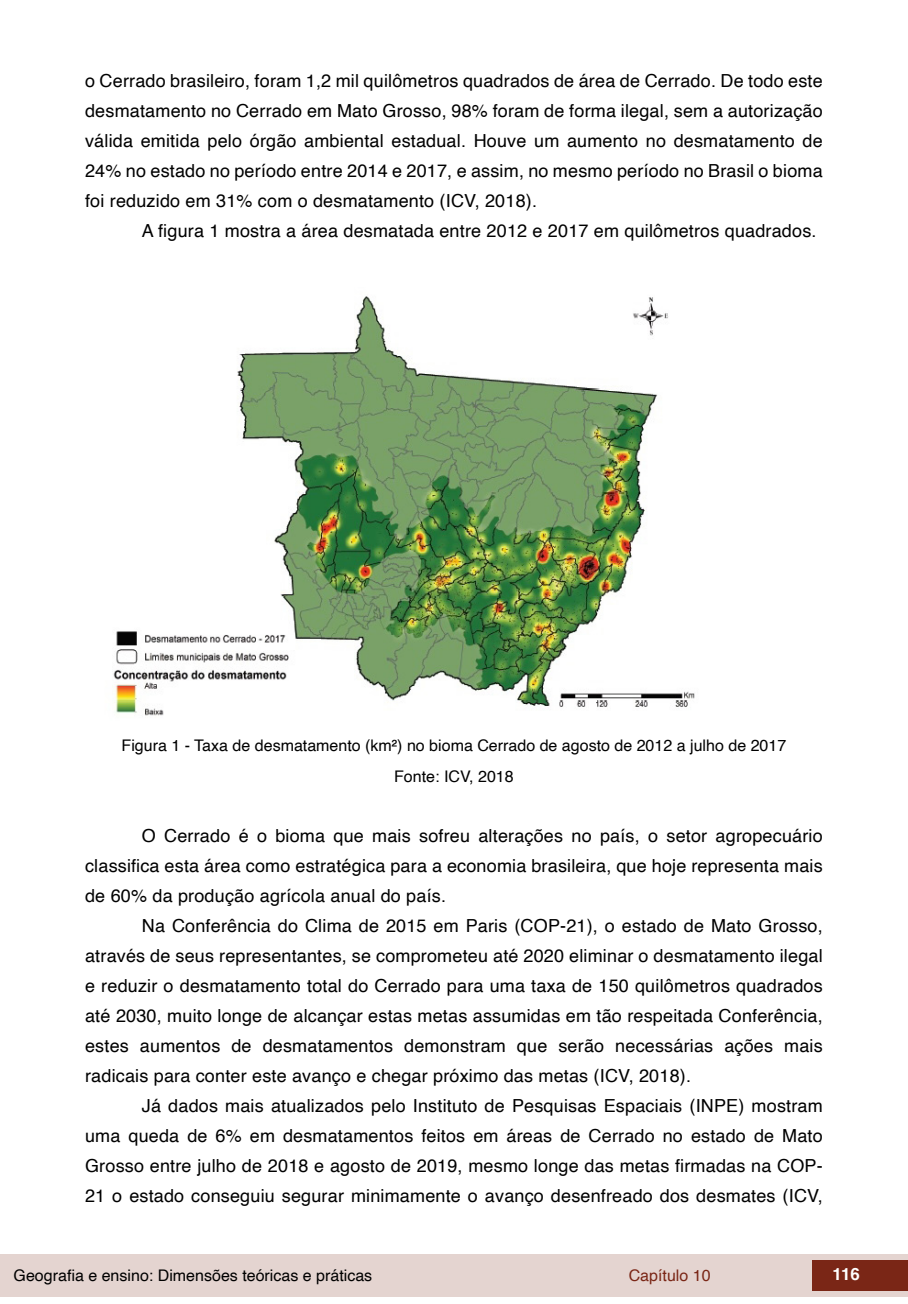
<style>
.page{position:relative;width:908px;height:1304px;background:#fff}
.page>*{position:absolute;margin:0;border:0;box-sizing:border-box;transform-origin:0 0}
.t1{font:18px/30px "Helvetica";letter-spacing:.01em;color:#000;text-align:justify}
.t2{font:700 16.8px "Helvetica";color:#fff}
.t3{font:16px/30.6px "Helvetica";color:#000;text-align:center}
.t4{font:16px "Helvetica";color:#7a2616}
</style>
<div class="page">
<div style="left:0;top:1254px;width:906px;height:43px;background:#e4d4d0"></div>
<div style="left:812px;top:1261px;width:95px;height:30px;background:#7a2616"></div>
<img style="left:112px;top:296px;width:583px;height:420px">
<p class="t1" style="left:85px;top:66px;width:738px">o Cerrado brasileiro, foram 1,2 mil quilômetros quadrados de área de Cerrado. De todo este desmatamento no Cerrado em Mato Grosso, 98% foram de forma ilegal, sem a autorização válida emitida pelo órgão ambiental estadual. Houve um aumento no desmatamento de 24% no estado no período entre 2014 e 2017, e assim, no mesmo período no Brasil o bioma foi reduzido em 31% com o desmatamento (ICV, 2018).</p>
<p class="t1" style="left:142px;top:216px;width:676px">A figura 1 mostra a área desmatada entre 2012 e 2017 em quilômetros quadrados.</p>
<p class="t3" style="left:121px;top:731px;width:666px">Figura 1 - Taxa de desmatamento (km²) no bioma Cerrado de agosto de 2012 a julho de 2017<br>Fonte: ICV, 2018</p>
<p class="t1" style="left:85px;top:821px;width:738px;text-indent:57px">O Cerrado é o bioma que mais sofreu alterações no país, o setor agropecuário classifica esta área como estratégica para a economia brasileira, que hoje representa mais de 60% da produção agrícola anual do país.</p>
<p class="t1" style="left:85px;top:911px;width:738px;text-indent:57px">Na Conferência do Clima de 2015 em Paris (COP-21), o estado de Mato Grosso, através de seus representantes, se comprometeu até 2020 eliminar o desmatamento ilegal e reduzir o desmatamento total do Cerrado para uma taxa de 150 quilômetros quadrados até 2030, muito longe de alcançar estas metas assumidas em tão respeitada Conferência, estes aumentos de desmatamentos demonstram que serão necessárias ações mais radicais para conter este avanço e chegar próximo das metas (ICV, 2018).</p>
<p class="t1" style="left:85px;top:1091px;width:738px;text-indent:57px">Já dados mais atualizados pelo Instituto de Pesquisas Espaciais (INPE) mostram uma queda de 6% em desmatamentos feitos em áreas de Cerrado no estado de Mato Grosso entre julho de 2018 e agosto de 2019, mesmo longe das metas firmadas na COP-21 o estado conseguiu segurar minimamente o avanço desenfreado dos desmates (ICV,</p>
<p class="t3" style="left:14px;top:1260px;width:360px">Geografia e ensino: Dimensões teóricas e práticas</p>
<p class="t4" style="left:628px;top:1263px;width:83px">Capítulo 10</p>
<p class="t2" style="left:832px;top:1264px;width:29px">116</p>
</div>
